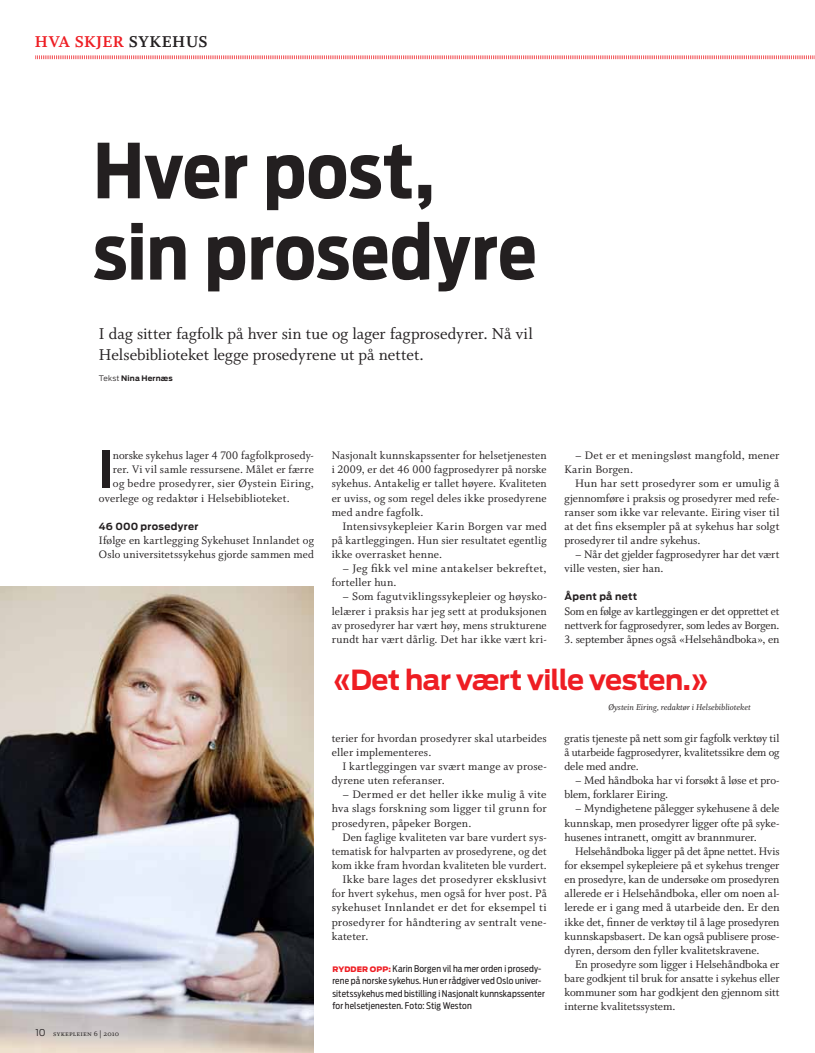
<style>
.page{position:relative;width:815px;height:1053px;background:#fff}
.page>*{position:absolute;margin:0;border:0;box-sizing:border-box;transform-origin:0 0}
.t1{font:700 75px/81.2px "Antenna Cond";letter-spacing:.01em;color:#231f20}
.t2{font:700 50.25px "Antenna Cond";color:#231f20}
.t3{font:700 27.5px "Antenna";letter-spacing:-.025em;color:#ee1d23}
.t4{font:17.5px/21.2px "Whitman Roman LF";color:#231f20}
.t5{font:17.5px "Whitman Bold Os F";letter-spacing:.025em;color:#ee1d23}
.t6{font:12.12px/14.1px "Whitman Roman LF";letter-spacing:.01em;color:#231f20;text-align:justify}
.t7{font:12.12px/14.1px "Whitman Roman LF";letter-spacing:-.01em;color:#231f20}
.t8{font:700 9.75px "Antenna";letter-spacing:.03em;color:#231f20}
.t9{font:9.38px "Whitman Italic LF";color:#231f20}
.t10{font:9.12px/12.5px "Antenna Cond";letter-spacing:.015em;color:#231f20}
.t11{font:8.12px "Whitman Small Caps Os F";letter-spacing:.02em;color:#231f20}
.t12{font:700 7.5px "Antenna";letter-spacing:.025em;color:#231f20}
.s1{color:#231f20}
.s2{font-weight:300}
.s3{font-family:"Antenna";font-weight:300;font-size:9.38px}
.s4{font-family:"Antenna";font-weight:900;font-size:7.5px;color:#ee1d23}
</style>
<div class="page">
<img style="left:0;top:586px;width:314px;height:466px">
<svg style="left:35px;top:55px;width:779px;height:4px"></svg>
<h3 class="t5" style="left:35px;top:32px;width:174px">HVA SKJER <span class="s1">SyKEHuS</span></h3>
<h1 class="t1" style="left:93px;top:131px;width:445px">Hver post, sin prosedyre</h1>
<h3 class="t4" style="left:99px;top:323px;width:435px">I dag sitter fagfolk på hver sin tue og lager fagprosedyrer. Nå vil<br>Helsebiblioteket legge prosedyrene ut på nettet.</h3>
<p class="t12" style="left:99px;top:374px;width:75px"><span class="s2">Tekst</span> Nina Hernæs</p>
<h2 class="t2" style="left:98px;top:439px;width:16px">I</h2>
<p class="t6" style="left:113px;top:448px;width:202px">norske sykehus lager 4 700 fagfolkprosedy-</p>
<p class="t6" style="left:113px;top:462px;width:202px">rer. Vi vil samle ressursene. Målet er færre</p>
<p class="t6" style="left:113px;top:477px;width:202px">og bedre prosedyrer, sier Øystein Eiring,</p>
<p class="t6" style="left:99px;top:491px;width:192px">overlege og redaktør i Helsebiblioteket.</p>
<p class="t8" style="left:99px;top:520px;width:101px">46 000 prosedyrer</p>
<p class="t6" style="left:99px;top:533px;width:217px">Ifølge en kartlegging Sykehuset Innlandet og<br>Oslo universitetssykehus gjorde sammen med</p>
<p class="t6" style="left:332px;top:448px;width:217px">Nasjonalt kunnskapssenter for helsetjenesten i 2009, er det 46 000 fagprosedyrer på norske sykehus. Antakelig er tallet høyere. Kvaliteten er uviss, og som regel deles ikke prosedyrene med andre fagfolk.</p>
<p class="t6" style="left:332px;top:519px;width:217px;text-indent:11px">Intensivsykepleier Karin Borgen var med på kartleggingen. Hun sier resultatet egentlig ikke overrasket henne.</p>
<p class="t6" style="left:332px;top:561px;width:217px;text-indent:11px">– Jeg fikk vel mine antakelser bekreftet, forteller hun.</p>
<p class="t6" style="left:332px;top:590px;width:217px;text-indent:11px">– Som fagutviklingssykepleier og høysko&shy;lelærer i praksis har jeg sett at produksjonen av prosedyrer har vært høy, mens strukturene rundt har vært dårlig. Det har ikke vært kri-</p>
<p class="t6" style="left:564px;top:448px;width:217px;text-indent:11px">– Det er et meningsløst mangfold, mener<br>Karin Borgen.</p>
<p class="t6" style="left:564px;top:477px;width:217px;text-indent:11px">Hun har sett prosedyrer som er umulig å gjennomføre i praksis og prosedyrer med refe&shy;ranser som ikke var relevante. Eiring viser til at det fins eksempler på at sykehus har solgt prosedyrer til andre sykehus.</p>
<p class="t6" style="left:564px;top:547px;width:217px;text-indent:11px">– Når det gjelder fagprosedyrer har det vært ville vesten, sier han.</p>
<p class="t8" style="left:564px;top:591px;width:74px">Åpent på nett</p>
<p class="t7" style="left:564px;top:604px;width:217px">Som en følge av kartleggingen er det opprettet et nettverk for fagprosedyrer, som ledes av Borgen.</p>
<p class="t6" style="left:564px;top:632px;width:217px">3. september åpnes også «Helsehåndboka», en</p>
<h3 class="t3" style="left:332px;top:664px;width:380px">«Det har vært ville vesten.»</h3>
<p class="t9" style="left:609px;top:701px;width:144px">Øystein Eiring, redaktør i Helsebiblioteket</p>
<p class="t11" style="left:35px;top:1029px;width:85px"><span class="s3">10</span> sykepleien 6 | 2010</p>
<p class="t6" style="left:332px;top:731px;width:216px">terier for hvordan prosedyrer skal utarbeides eller implementeres.</p>
<p class="t6" style="left:332px;top:759px;width:217px;text-indent:11px">I kartleggingen var svært mange av prose&shy;dyrene uten referanser.</p>
<p class="t6" style="left:332px;top:787px;width:217px;text-indent:11px">– Dermed er det heller ikke mulig å vite hva slags forskning som ligger til grunn for prosedyren, påpeker Borgen.</p>
<p class="t6" style="left:342px;top:830px;width:206px">Den faglige kvaliteten var bare vurdert sys-</p>
<p class="t6" style="left:332px;top:844px;width:217px">tematisk for halvparten av prosedyrene, og det</p>
<p class="t6" style="left:332px;top:858px;width:217px">kom ikke fram hvordan kvaliteten ble vurdert.</p>
<p class="t6" style="left:342px;top:872px;width:206px">Ikke bare lages det prosedyrer eksklusivt</p>
<p class="t6" style="left:332px;top:886px;width:217px">for hvert sykehus, men også for hver post. På</p>
<p class="t6" style="left:332px;top:900px;width:217px">sykehuset Innlandet er det for eksempel ti</p>
<p class="t6" style="left:332px;top:914px;width:217px">prosedyrer for håndtering av sentralt vene-</p>
<p class="t6" style="left:332px;top:929px;width:38px">kateter.</p>
<p class="t10" style="left:332px;top:962px;width:214px"><span class="s4">RYDDER OPP:</span> Karin Borgen vil ha mer orden i prosedy&shy;rene på norske sykehus. Hun er rådgiver ved Oslo univer&shy;sitetssykehus med bistilling i Nasjonalt kunnskapssenter for helsetjenesten. Foto: Stig Weston</p>
<p class="t6" style="left:564px;top:731px;width:217px">gratis tjeneste på nett som gir fagfolk verktøy til å utarbeide fagprosedyrer, kvalitetssikre dem og dele med andre.</p>
<p class="t6" style="left:564px;top:773px;width:217px;text-indent:11px">– Med håndboka har vi forsøkt å løse et pro&shy;blem, forklarer Eiring.</p>
<p class="t6" style="left:564px;top:801px;width:217px;text-indent:11px">– Myndighetene pålegger sykehusene å dele kunnskap, men prosedyrer ligger ofte på syke&shy;husenes intranett, omgitt av brannmurer.</p>
<p class="t6" style="left:564px;top:844px;width:217px;text-indent:11px">Helsehåndboka ligger på det åpne nettet. Hvis for eksempel sykepleiere på et sykehus trenger en prosedyre, kan de undersøke om prosedyren allerede er i Helsehåndboka, eller om noen al&shy;lerede er i gang med å utarbeide den. Er den ikke det, finner de verktøy til å lage prosedyren kunnskapsbasert. De kan også publisere prose&shy;dyren, dersom den fyller kvalitetskravene.</p>
<p class="t6" style="left:564px;top:957px;width:217px;text-indent:11px">En prosedyre som ligger i Helsehåndboka er bare godkjent til bruk for ansatte i sykehus eller kommuner som har godkjent den gjennom sitt interne kvalitetssystem.</p>
</div>
